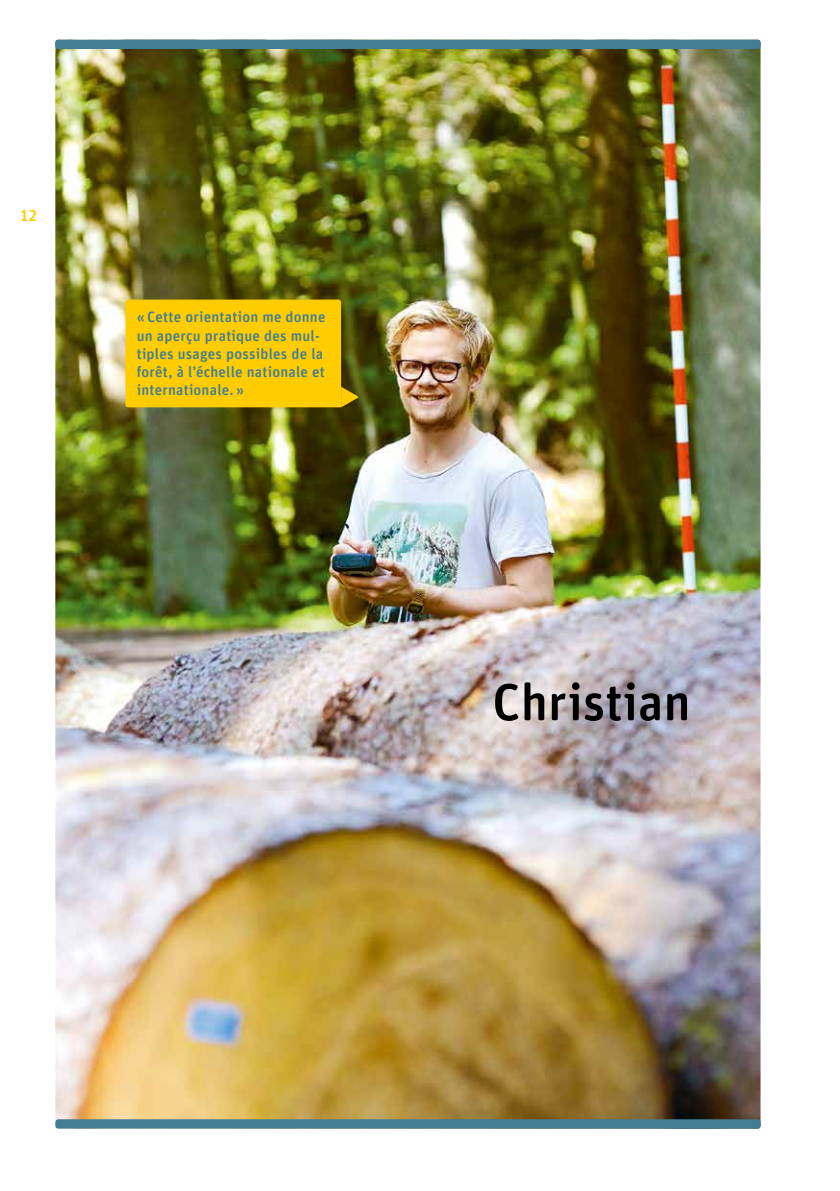
<style>
.page{position:relative;width:840px;height:1191px;background:#fff}
.page>*{position:absolute;margin:0;border:0;box-sizing:border-box;transform-origin:0 0}
.t1{font:500 52px "Unit Rounded Pro";color:#000}
.t2{font:500 16px "Unit Rounded Pro";color:#fc0}
.t3{font:500 15px/18.2px "Unit Rounded Pro";letter-spacing:.015em;color:#427d94}
</style>
<div class="page">
<img style="left:55px;top:40px;width:705px;height:1088px">
<div style="left:55px;top:40px;width:705px;height:9px;background:#427d94;border-radius:3px"></div>
<div style="left:55px;top:1119px;width:705px;height:9px;background:#427d94;border-radius:3px"></div>
<svg style="left:125px;top:299px;width:233px;height:108px;background:#f2c301"></svg>
<p class="t2" style="left:20px;top:204px;width:19px">12</p>
<p class="t3" style="left:137px;top:307px;width:190px">« Cette orientation me donne un aperçu pratique des mul&shy;tiples usages possibles de la forêt, à l’échelle nationale et internationale. »</p>
<h1 class="t1" style="left:492px;top:665px;width:200px">Christian</h1>
</div>
